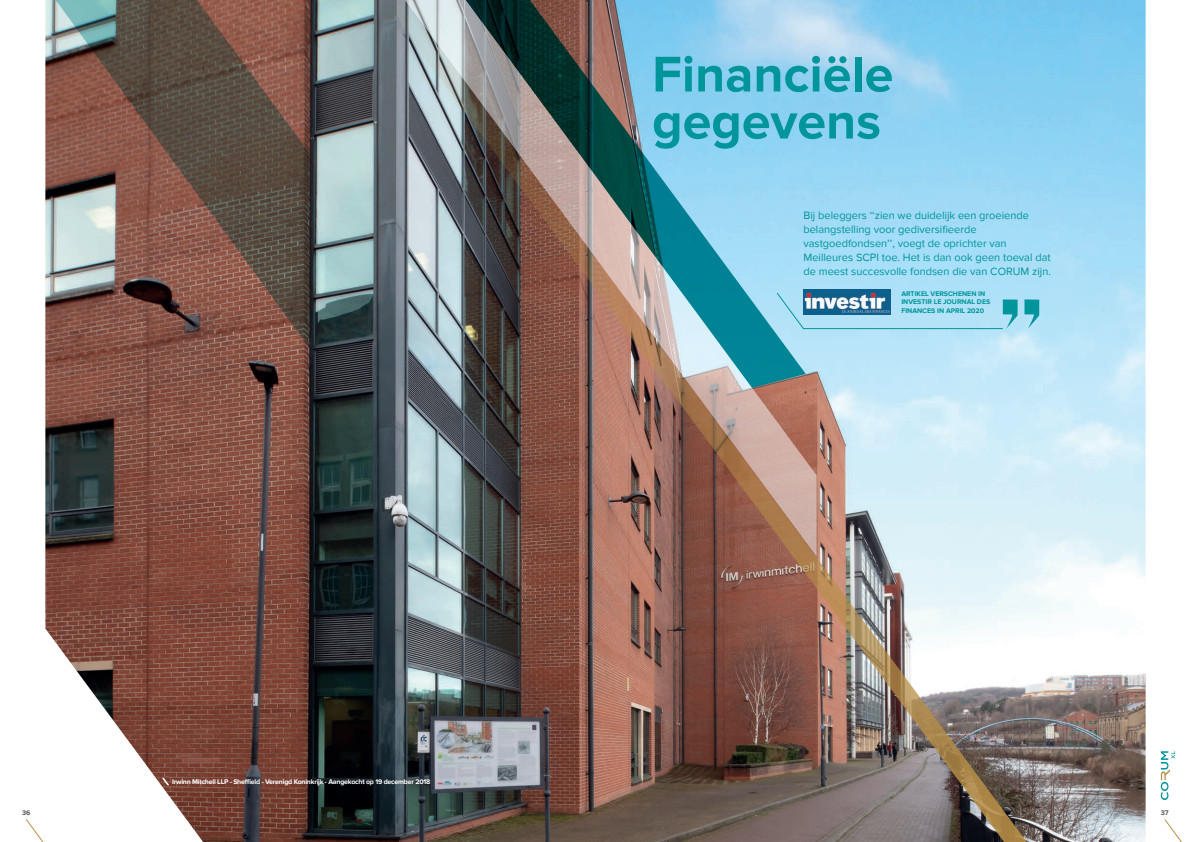
<style>
.page{position:relative;width:1191px;height:842px;background:#fff}
.page>*{position:absolute;margin:0;border:0;box-sizing:border-box;transform-origin:0 0}
.t1{font:700 52px/47px "Proxima Nova";color:#00959a}
.t2{font:11px/14px "Proxima Nova";color:#00959a}
.t3{font:700 7px "Proxima Nova";letter-spacing:-.03em;color:#fff}
.t4{font:700 7px/8.4px "Proxima Nova";color:#00959a}
.t5{font:700 7px "Proxima Nova";color:#57585a}
</style>
<div class="page">
<svg style="left:1164px;top:819px;width:18px;height:23px"></svg>
<svg style="left:26px;top:819px;width:18px;height:23px"></svg>
<svg style="left:1160px;top:751px;width:15px;height:49px"></svg>
<img style="left:45px;top:0;width:1100px;height:842px">
<img style="left:371px;top:0;width:720px;height:842px">
<svg style="left:45px;top:0;width:265px;height:348px;background:#795f54"></svg>
<svg style="left:1024px;top:299px;width:15px;height:30px"></svg>
<svg style="left:776px;top:292px;width:241px;height:37px;background:#a3daef"></svg>
<img style="left:803px;top:289px;width:87px;height:25px">
<svg style="left:162px;top:778px;width:7px;height:7px"></svg>
<h1 class="t1" style="left:652px;top:52px;width:243px">Financiële gegevens</h1>
<p class="t3" style="left:172px;top:777px;width:260px">Irwinn Mitchell LLP - Sheffield - Verenigd Koninkrijk - Aangekocht op 19 december 2018</p>
<p class="t2" style="left:803px;top:208px;width:249px">Bij beleggers ‘‘zien we duidelijk een groeiende belangstelling voor gediversifieerde vastgoedfondsen’’, voegt de oprichter van Meilleures SCPI toe. Het is dan ook geen toeval dat de meest succesvolle fondsen die van CORUM zijn.</p>
<p class="t4" style="left:901px;top:290px;width:90px">ARTIKEL VERSCHENEN IN<br>INVESTIR LE JOURNAL DES<br>FINANCES IN APRIL 2020</p>
<p class="t5" style="left:22px;top:809px;width:10px">36</p>
<p class="t5" style="left:1160px;top:809px;width:9px">37</p>
</div>
